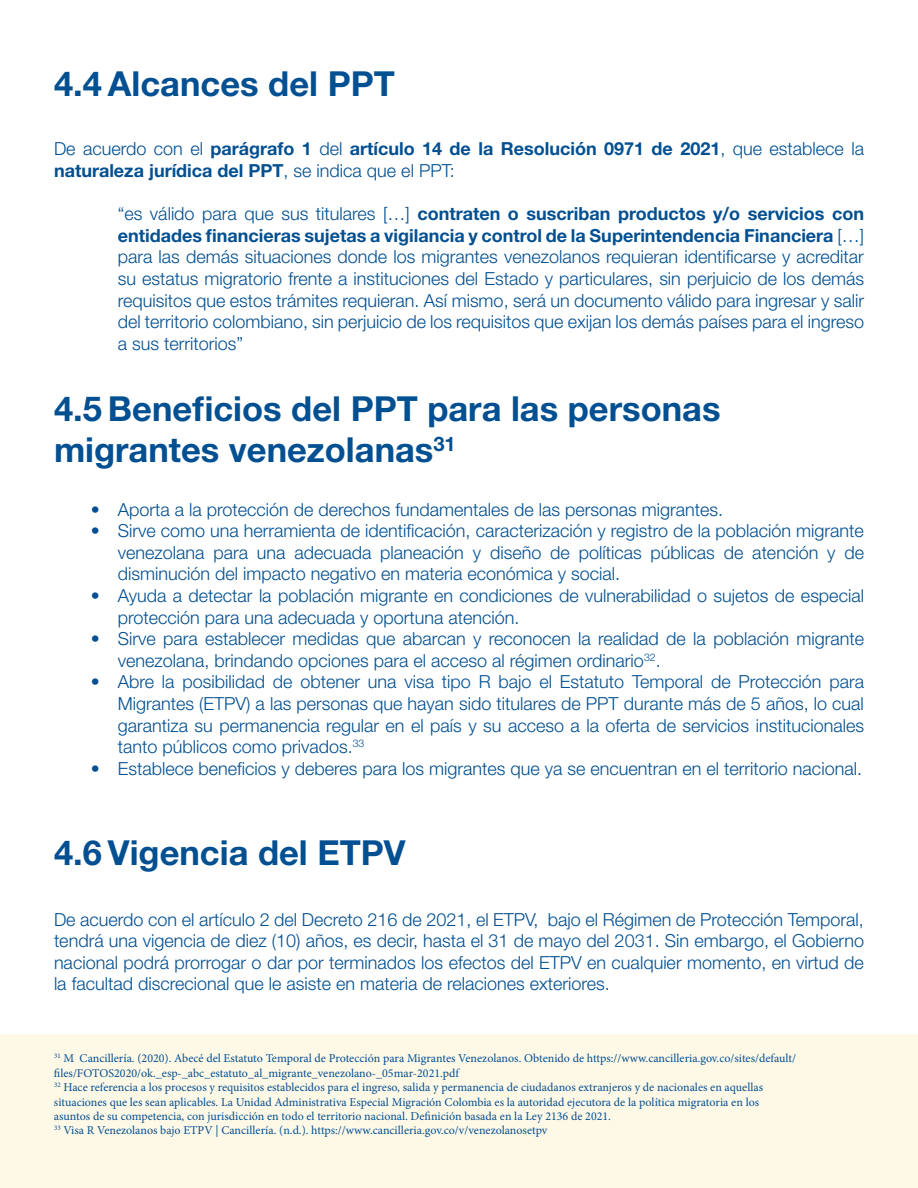
<style>
.page{position:relative;width:918px;height:1188px;background:#fff}
.page>*{position:absolute;margin:0;border:0;box-sizing:border-box;transform-origin:0 0}
.t1{font:700 34.5px/41.4px "Helvetica Neue LT Std";color:#024f91}
.t2{font:300 18px/21.6px "Helvetica Neue LT Std";color:#024f91;text-align:justify}
.t3{font:700 18px/21.6px "Helvetica Neue LT Std";color:#024f91}
.t4{font:12px/14.4px "Minion Pro";color:#024f91}
.s1{font-weight:300}
.s2{font-weight:700}
</style>
<div class="page">
<div style="left:0;top:1034px;width:918px;height:154px;background:#fef8e7"></div>
<h1 class="t1" style="left:54px;top:62px;width:342px">4.4 Alcances del PPT</h1>
<p class="t3" style="left:54px;top:138px;width:812px"><span class="s1">De acuerdo con el</span> parágrafo 1 <span class="s1">del</span> artículo 14 de la Resolución 0971 de 2021<span class="s1">, que establece la </span>naturaleza jurídica del PPT<span class="s1">, se indica que el PPT:</span></p>
<p class="t2" style="left:118px;top:203px;width:748px">“es válido para que sus titulares […] <span class="s2">contraten o suscriban productos y/o servicios con entidades financieras sujetas a vigilancia y control de la Superintendencia Financiera</span> […] para las demás situaciones donde los migrantes venezolanos requieran identificarse y acreditar su estatus migratorio frente a instituciones del Estado y particulares, sin perjuicio de los demás requisitos que estos trámites requieran. Así mismo, será un documento válido para ingresar y salir del territorio colombiano, sin perjuicio de los requisitos que exijan los demás países para el ingreso a sus territorios”</p>
<h1 class="t1" style="left:54px;top:387px;width:668px">4.5 Beneficios del PPT para las personas migrantes venezolanas<sup>31</sup></h1>
<p class="t2" style="left:91px;top:498px;width:634px">• Aporta a la protección de derechos fundamentales de las personas migrantes.</p>
<p class="t2" style="left:118px;top:520px;width:748px;text-indent:-27px">• Sirve como una herramienta de identificación, caracterización y registro de la población migrante venezolana para una adecuada planeación y diseño de políticas públicas de atención y de disminución del impacto negativo en materia económica y social.</p>
<p class="t2" style="left:118px;top:584px;width:748px;text-indent:-27px">• Ayuda a detectar la población migrante en condiciones de vulnerabilidad o sujetos de especial protección para una adecuada y oportuna atención.</p>
<p class="t2" style="left:118px;top:628px;width:748px;text-indent:-27px">• Sirve para establecer medidas que abarcan y reconocen la realidad de la población migrante venezolana, brindando opciones para el acceso al régimen ordinario<sup>32</sup>.</p>
<p class="t2" style="left:118px;top:671px;width:748px;text-indent:-27px">• Abre la posibilidad de obtener una visa tipo R bajo el Estatuto Temporal de Protección para Migrantes (ETPV) a las personas que hayan sido titulares de PPT durante más de 5 años, lo cual garantiza su permanencia regular en el país y su acceso a la oferta de servicios institucionales tanto públicos como privados.<sup>33</sup></p>
<p class="t2" style="left:91px;top:757px;width:773px">• Establece beneficios y deberes para los migrantes que ya se encuentran en el territorio nacional.</p>
<h1 class="t1" style="left:54px;top:831px;width:353px">4.6 Vigencia del ETPV</h1>
<p class="t2" style="left:54px;top:908px;width:812px">De acuerdo con el artículo 2 del Decreto 216 de 2021, el ETPV, bajo el Régimen de Protección Temporal, tendrá una vigencia de diez (10) años, es decir, hasta el 31 de mayo del 2031. Sin embargo, el Gobierno nacional podrá prorrogar o dar por terminados los efectos del ETPV en cualquier momento, en virtud de la facultad discrecional que le asiste en materia de relaciones exteriores.</p>
<p class="t4" style="left:54px;top:1051px;width:744px"><sup>31</sup> M Cancillería. (2020). Abecé del Estatuto Temporal de Protección para Migrantes Venezolanos. Obtenido de https://www.cancilleria.gov.co/sites/default/ files/FOTOS2020/ok._esp-_abc_estatuto_al_migrante_venezolano-_05mar-2021.pdf<br><sup>32</sup> Hace referencia a los procesos y requisitos establecidos para el ingreso, salida y permanencia de ciudadanos extranjeros y de nacionales en aquellas situaciones que les sean aplicables. La Unidad Administrativa Especial Migración Colombia es la autoridad ejecutora de la política migratoria en los asuntos de su competencia, con jurisdicción en todo el territorio nacional. Definición basada en la Ley 2136 de 2021.<br><sup>33</sup> Visa R Venezolanos bajo ETPV | Cancillería. (n.d.). https://www.cancilleria.gov.co/v/venezolanosetpv</p>
</div>
